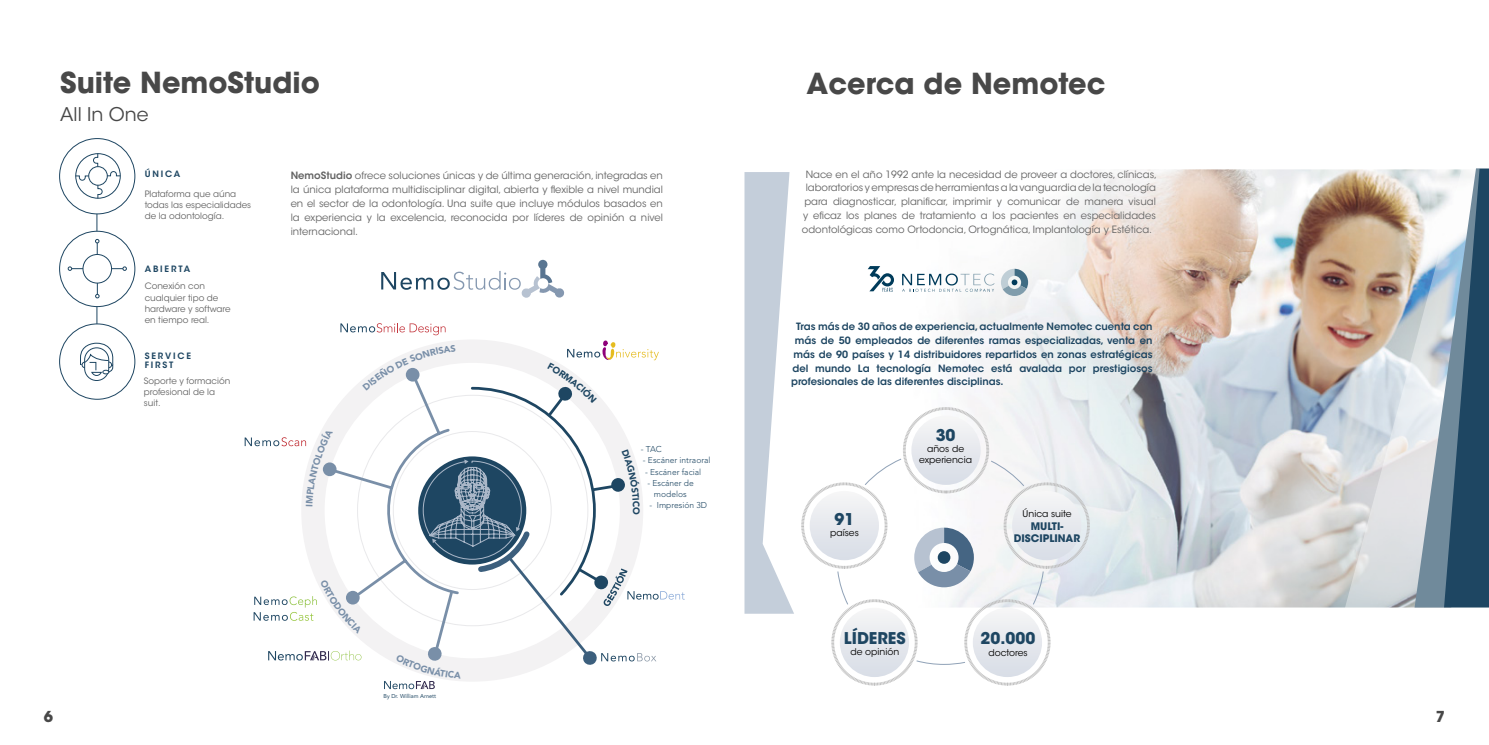
<style>
.page{position:relative;width:1489px;height:745px;background:#fff}
.page>*{position:absolute;margin:0;border:0;box-sizing:border-box;transform-origin:0 0}
.t1{font:700 28.75px "ITC Avant Garde Std";color:#484848}
.t2{font:18.75px "ITC Avant Garde Std";color:#484848}
.t3{font:700 16.12px "ITC Avant Garde Std";color:#1e4662}
.t4{font:700 15px "ITC Avant Garde Std";color:#484848}
.t5{font:700 10.38px/12.6px "ITC Avant Garde Std";color:#1e4662;text-align:center}
.t6{font:10px/13.8px "ITC Avant Garde Std";color:#636363;text-align:center}
.t7{font:600 10px "ITC Avant Garde Std";color:#1e4662}
.t8{font:9.25px/11px "ITC Avant Garde Std";color:#000;text-align:center}
.t9{font:900 9.25px "Avenir";color:#1e4662}
.t10{font:8.75px/11.2px "ITC Avant Garde Std";color:#636363}
.t11{font:600 8.75px/9.6px "ITC Avant Garde Std";letter-spacing:.21em;color:#1e4662}
.t12{font:300 8.5px/11.2px "Avenir";color:#1e4662;text-align:center}
.t13{font:5.62px "Avenir";color:#1e4662}
.s1{font-weight:600}
</style>
<div class="page">
<img style="left:869px;top:169px;width:475px;height:438px">
<svg style="left:744px;top:172px;width:50px;height:441px"></svg>
<svg style="left:97px;top:214px;width:1px;height:17px"></svg>
<svg style="left:97px;top:306px;width:1px;height:17px"></svg>
<div style="left:59px;top:138px;width:76px;height:76px;border:1px solid #1e4662;border-radius:50%"></div>
<div style="left:75px;top:153px;width:45px;height:45px;border:1px solid #1e4662;border-radius:50%"></div>
<svg style="left:75px;top:175px;width:14px;height:6px"></svg>
<div style="left:88px;top:166px;width:20px;height:19px;border:1px solid #1e4662;border-radius:50%"></div>
<svg style="left:97px;top:184px;width:6px;height:15px"></svg>
<svg style="left:93px;top:153px;width:5px;height:14px"></svg>
<svg style="left:106px;top:171px;width:15px;height:5px"></svg>
<div style="left:59px;top:231px;width:76px;height:75px;border:1px solid #1e4662;border-radius:50%"></div>
<div style="left:83px;top:254px;width:29px;height:29px;border:1px solid #1e4662;border-radius:50%"></div>
<svg style="left:95px;top:239px;width:4px;height:15px"></svg>
<svg style="left:68px;top:266px;width:15px;height:5px"></svg>
<svg style="left:95px;top:283px;width:4px;height:15px"></svg>
<svg style="left:111px;top:266px;width:16px;height:5px"></svg>
<div style="left:59px;top:323px;width:76px;height:76px;border:1px solid #1e4662;border-radius:50%"></div>
<div style="left:84px;top:347px;width:25px;height:33px;border:1px solid #1e4662;border-radius:12px"></div>
<svg style="left:80px;top:342px;width:33px;height:34px"></svg>
<div style="left:1479px;top:168px;width:9px;height:439px;background:#1e4662"></div>
<svg style="left:1344px;top:168px;width:135px;height:440px;background:#afb4b7"></svg>
<svg style="left:381px;top:260px;width:183px;height:38px"></svg>
<div style="left:380px;top:293px;width:139px;height:10px;background:#fff"></div>
<svg style="left:867px;top:266px;width:27px;height:25px"></svg>
<svg style="left:1000px;top:268px;width:28px;height:28px"></svg>
<svg style="left:902px;top:273px;width:92px;height:18px"></svg>
<svg style="left:801px;top:406px;width:289px;height:279px"></svg>
<svg style="left:245px;top:323px;width:439px;height:365px"></svg>
<h1 class="t1" style="left:60px;top:64px;width:261px">Suite NemoStudio</h1>
<h2 class="t2" style="left:60px;top:103px;width:90px">All In One</h2>
<p class="t11" style="left:145px;top:169px;width:37px">ÚNICA</p>
<p class="t10" style="left:145px;top:188px;width:108px">Plataforma que aúna todas las especialidades de la odontología.</p>
<p class="t11" style="left:145px;top:264px;width:47px">ABIERTA</p>
<p class="t10" style="left:145px;top:280px;width:87px">Conexión con cualquier tipo de hardware y software en tiempo real.</p>
<p class="t11" style="left:145px;top:350px;width:48px">SERVICE<br>FIRST</p>
<p class="t10" style="left:144px;top:375px;width:88px">Soporte y formación profesional de la suit.</p>
<p class="t6" style="left:291px;top:169px;width:374px;text-align:justify"><span class="s1">NemoStudio</span> ofrece soluciones únicas y de última generación, integradas en la única plataforma multidisciplinar digital, abierta y flexible a nivel mundial en el sector de la odontología. Una suite que incluye módulos basados en la experiencia y la excelencia, reconocida por líderes de opinión a nivel internacional.</p>
<p class="t12" style="left:640px;top:443px;width:23px">- TAC</p>
<p class="t12" style="left:643px;top:454px;width:69px">- Escáner intraoral</p>
<p class="t12" style="left:645px;top:466px;width:58px">- Escáner facial</p>
<p class="t12" style="left:647px;top:477px;width:48px">- Escáner de modelos</p>
<p class="t12" style="left:649px;top:499px;width:59px">- Impresión 3D</p>
<p class="t9" style="left:644px;top:506px;width:9px;rotate:90deg">O</p>
<p class="t13" style="left:383px;top:691px;width:54px">By Dr. William Arnett</p>
<h1 class="t1" style="left:806px;top:65px;width:300px">Acerca de Nemotec</h1>
<p class="t6" style="left:802px;top:167px;width:356px">Nace en el año 1992 ante la necesidad de proveer a doctores, clínicas, laboratorios y empresas de herramientas a la vanguardia de la tecnología para diagnosticar, planificar, imprimir y comunicar de manera visual y eficaz los planes de tratamiento a los pacientes en especialidades odontológicas como Ortodoncia, Ortognática, Implantología y Estética.</p>
<p class="t7" style="left:796px;top:320px;width:358px">Tras más de 30 años de experiencia, actualmente Nemotec cuenta con</p>
<p class="t7" style="left:794px;top:334px;width:359px">más de 50 empleados de diferentes ramas especializadas, venta en</p>
<p class="t7" style="left:793px;top:347px;width:360px">más de 90 países y 14 distribuidores repartidos en zonas estratégicas</p>
<p class="t7" style="left:792px;top:361px;width:361px">del mundo La tecnología Nemotec está avalada por prestigiosos</p>
<p class="t7" style="left:791px;top:375px;width:214px">profesionales de las diferentes disciplinas.</p>
<h3 class="t3" style="left:834px;top:508px;width:21px">91</h3>
<p class="t8" style="left:830px;top:526px;width:30px">países</p>
<h3 class="t3" style="left:935px;top:424px;width:21px">30</h3>
<p class="t8" style="left:919px;top:443px;width:54px">años de experiencia</p>
<p class="t8" style="left:1022px;top:508px;width:50px">Única suite</p>
<p class="t5" style="left:1013px;top:519px;width:68px">MULTI-<br>DISCIPLINAR</p>
<h3 class="t3" style="left:844px;top:627px;width:63px">LÍDERES</h3>
<p class="t8" style="left:850px;top:646px;width:50px">de opinión</p>
<h3 class="t3" style="left:980px;top:627px;width:56px">20.000</h3>
<p class="t8" style="left:988px;top:646px;width:41px">doctores</p>
<h3 class="t4" style="left:44px;top:705px;width:11px">6</h3>
<h3 class="t4" style="left:1435px;top:705px;width:11px">7</h3>
</div>
